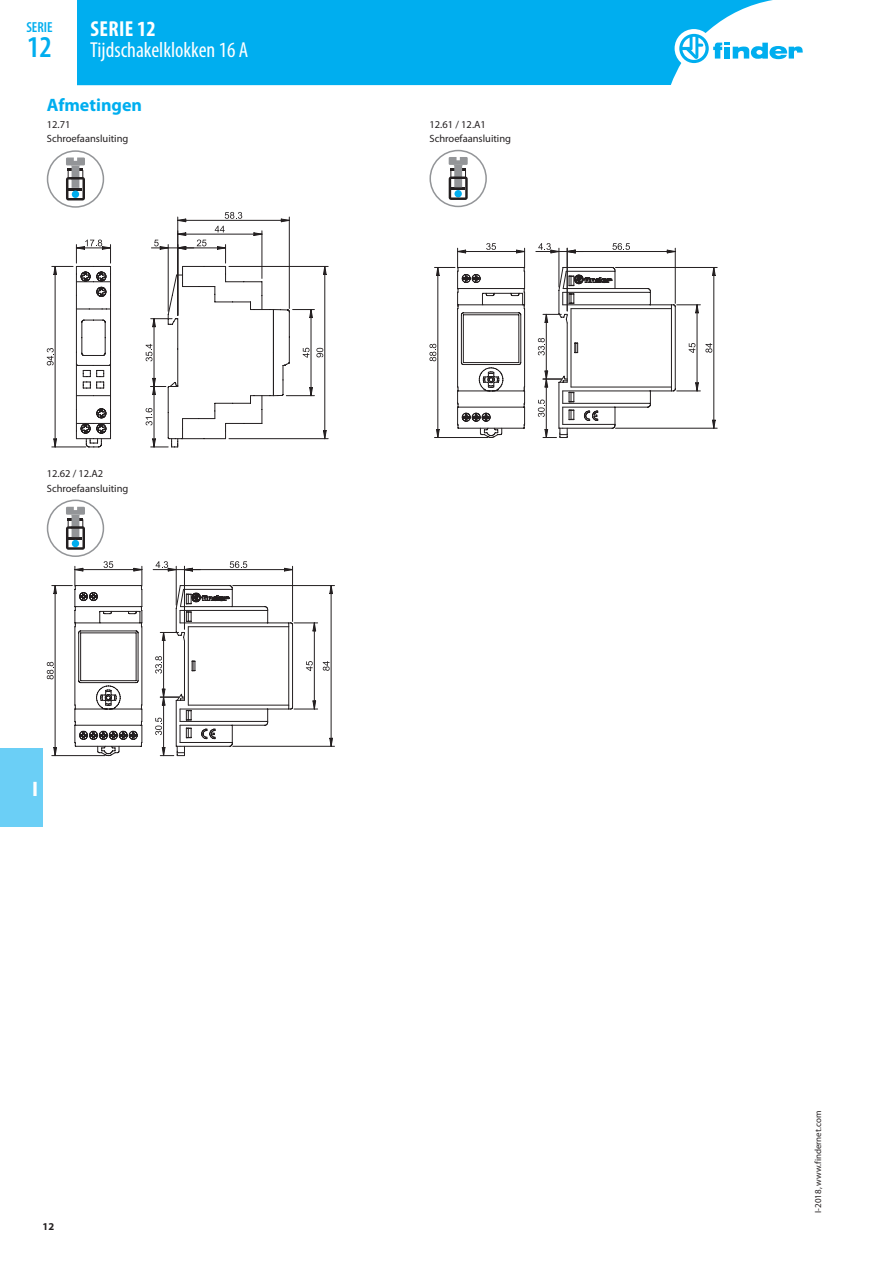
<style>
.page{position:relative;width:893px;height:1263px;background:#fff}
.page>*{position:absolute;margin:0;border:0;box-sizing:border-box;transform-origin:0 0}
.t1{font:600 condensed 30.3px "Myriad Pro";color:#00aeef}
.t2{font:condensed 21.75px "Myriad Pro";color:#fff}
.t3{font:700 condensed 21.75px "Myriad Pro";letter-spacing:.02em;color:#fff}
.t4{font:700 21px "Myriad Pro";color:#fff}
.t5{font:700 18px "Myriad Pro";color:#00aeef}
.t6{font:600 condensed 14.55px "Myriad Pro";color:#00aeef}
.t7{font:10.5px/14.2px "Myriad Pro";color:#231f20}
.t8{font:700 10.5px "Myriad Pro";color:#231f20}
.t9{font:9px "Myriad Pro";color:#231f20}
</style>
<div class="page">
<div style="left:47px;top:150px;width:57px;height:58px;border:2px solid #939598;border-radius:50%"></div>
<svg style="left:66px;top:157px;width:19px;height:43px"></svg>
<svg style="left:47px;top:240px;width:64px;height:208px"></svg>
<hr style="left:55px;top:266px;width:1px;height:181px;background:#231f20">
<hr style="left:229px;top:266px;width:99px;height:1px;background:#231f20">
<hr style="left:229px;top:438px;width:99px;height:1px;background:#231f20">
<svg style="left:146px;top:212px;width:180px;height:236px"></svg>
<hr style="left:154px;top:319px;width:1px;height:67px;background:#231f20">
<div style="left:429px;top:150px;width:58px;height:57px;border:2px solid #939598;border-radius:50%"></div>
<svg style="left:449px;top:157px;width:19px;height:43px"></svg>
<hr style="left:524px;top:309px;width:1px;height:78px;background:#231f20">
<hr style="left:458px;top:428px;width:66px;height:1px;background:#231f20">
<hr style="left:458px;top:407px;width:66px;height:1px;background:#231f20">
<hr style="left:458px;top:288px;width:66px;height:1px;background:#231f20">
<hr style="left:458px;top:267px;width:66px;height:1px;background:#231f20">
<svg style="left:524px;top:387px;width:1px;height:42px"></svg>
<hr style="left:458px;top:305px;width:66px;height:1px;background:#231f20">
<hr style="left:483px;top:293px;width:39px;height:1px;background:#231f20">
<hr style="left:458px;top:251px;width:67px;height:1px;background:#231f20">
<hr style="left:615px;top:267px;width:102px;height:1px;background:#231f20">
<hr style="left:615px;top:428px;width:102px;height:1px;background:#231f20">
<svg style="left:538px;top:266px;width:177px;height:172px"></svg>
<hr style="left:714px;top:267px;width:1px;height:161px;background:#231f20">
<hr style="left:675px;top:248px;width:1px;height:55px;background:#231f20">
<svg style="left:612px;top:243px;width:18px;height:7px"></svg>
<svg style="left:667px;top:250px;width:8px;height:3px"></svg>
<hr style="left:567px;top:251px;width:108px;height:1px;background:#231f20">
<hr style="left:567px;top:248px;width:1px;height:63px;background:#231f20">
<hr style="left:559px;top:248px;width:1px;height:39px;background:#231f20">
<svg style="left:567px;top:250px;width:8px;height:3px"></svg>
<svg style="left:538px;top:243px;width:21px;height:10px"></svg>
<hr style="left:536px;top:251px;width:47px;height:1px;background:#231f20">
<hr style="left:463px;top:364px;width:56px;height:1px;background:#231f20">
<hr style="left:463px;top:313px;width:56px;height:1px;background:#231f20">
<svg style="left:511px;top:248px;width:14px;height:67px"></svg>
<hr style="left:520px;top:315px;width:1px;height:48px;background:#231f20">
<hr style="left:463px;top:314px;width:56px;height:1px;background:#231f20">
<hr style="left:463px;top:362px;width:56px;height:1px;background:#231f20">
<hr style="left:519px;top:315px;width:1px;height:48px;background:#231f20">
<hr style="left:492px;top:391px;width:32px;height:1px;background:#231f20">
<svg style="left:429px;top:243px;width:74px;height:195px"></svg>
<div style="left:47px;top:500px;width:57px;height:57px;border:2px solid #939598;border-radius:50%"></div>
<svg style="left:66px;top:507px;width:19px;height:43px"></svg>
<hr style="left:233px;top:585px;width:101px;height:1px;background:#231f20">
<hr style="left:233px;top:746px;width:101px;height:1px;background:#231f20">
<svg style="left:155px;top:584px;width:178px;height:172px"></svg>
<hr style="left:331px;top:585px;width:1px;height:161px;background:#231f20">
<hr style="left:292px;top:566px;width:1px;height:55px;background:#231f20">
<svg style="left:230px;top:561px;width:17px;height:7px"></svg>
<svg style="left:284px;top:568px;width:8px;height:3px"></svg>
<hr style="left:184px;top:569px;width:109px;height:1px;background:#231f20">
<hr style="left:184px;top:566px;width:1px;height:63px;background:#231f20">
<hr style="left:176px;top:566px;width:1px;height:39px;background:#231f20">
<svg style="left:185px;top:568px;width:8px;height:3px"></svg>
<svg style="left:156px;top:561px;width:20px;height:10px"></svg>
<hr style="left:153px;top:569px;width:48px;height:1px;background:#231f20">
<svg style="left:47px;top:561px;width:96px;height:195px"></svg>
<div style="left:0;top:748px;width:43px;height:79px;background:#6bcff6"></div>
<div style="left:77px;top:0;width:696px;height:85px;background:#00aeef"></div>
<div style="left:675px;top:29px;width:38px;height:39px;background:#fff;border-radius:50%"></div>
<svg style="left:679px;top:34px;width:124px;height:29px"></svg>
<h3 class="t6" style="left:26px;top:19px;width:28px">SERIE</h3>
<h1 class="t1" style="left:27px;top:30px;width:26px">12</h1>
<h2 class="t3" style="left:90px;top:17px;width:67px">SERIE 12</h2>
<h2 class="t2" style="left:90px;top:38px;width:160px">Tijdschakelklokken 16 A</h2>
<h3 class="t5" style="left:47px;top:93px;width:97px">Afmetingen</h3>
<p class="t7" style="left:47px;top:117px;width:83px">12.71<br>Schroefaansluiting</p>
<p class="t7" style="left:429px;top:117px;width:83px">12.61 / 12.A1<br>Schroefaansluiting</p>
<p class="t7" style="left:47px;top:467px;width:83px">12.62 / 12.A2<br>Schroefaansluiting</p>
<h3 class="t4" style="left:32px;top:775px;width:7px">I</h3>
<p class="t8" style="left:43px;top:1219px;width:13px">12</p>
<p class="t9" style="left:812px;top:1213px;width:103px;rotate:-90deg">I-2018, www.findernet.com</p>
</div>
